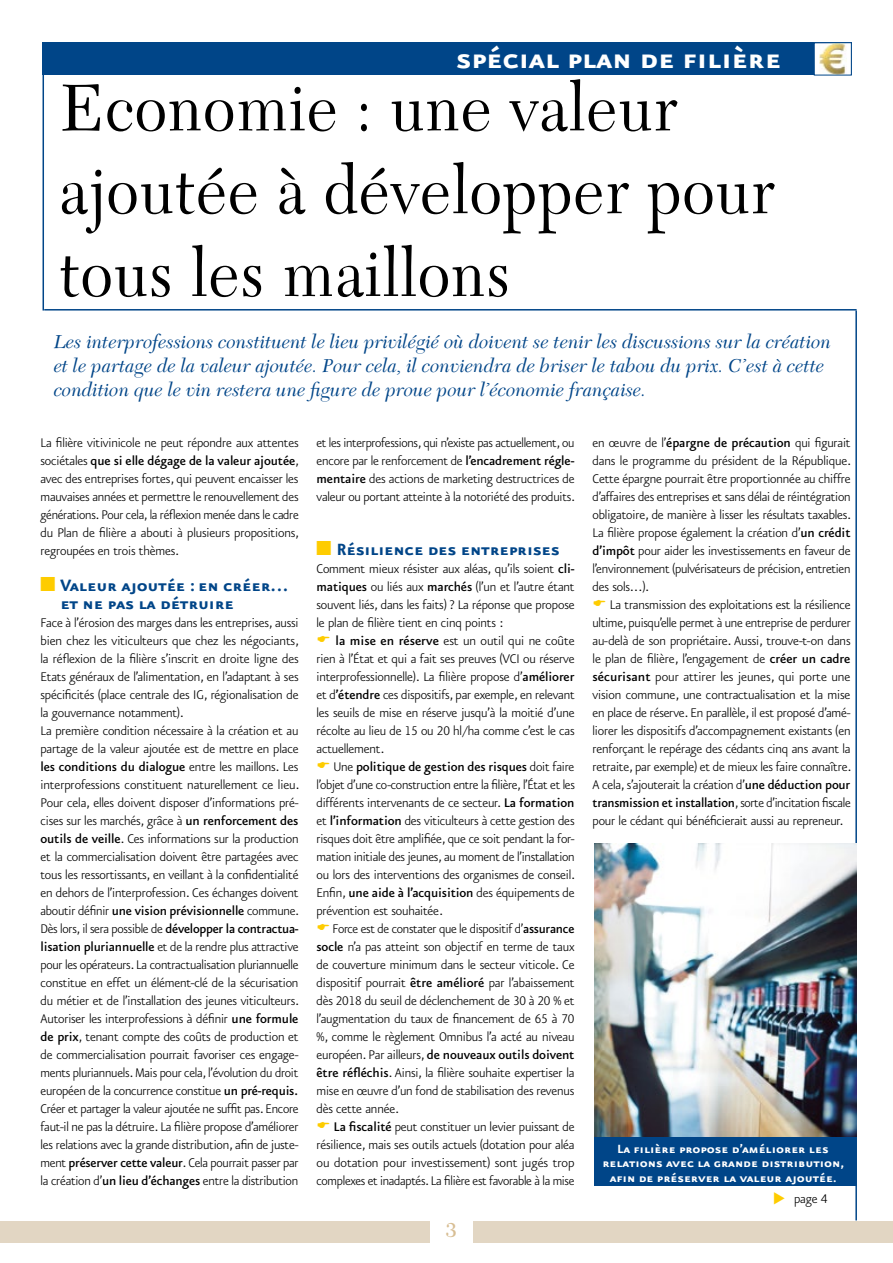
<style>
.page{position:relative;width:893px;height:1263px;background:#fff}
.page>*{position:absolute;margin:0;border:0;box-sizing:border-box;transform-origin:0 0}
.t1{font:69px/82.8px "New Caledonia";letter-spacing:.02em;color:#000;scale:.92 1}
.t2{font:34.2px "Eureka Sans Bold Caps";letter-spacing:-.01em;color:#fff}
.t3{font:600 21px "New Caledonia";color:#d8be94}
.t4{font:italic 19.5px/24px "New Caledonia";color:#004588}
.t5{font:19.5px/18px "Eureka Sans Bold Caps";letter-spacing:-.01em;color:#004588}
.t6{font:300 15px/18px "Eureka Sans";letter-spacing:-.01em;color:#000;text-align:justify}
.t7{font:14.25px/14.2px "Eureka Sans Bold Caps";color:#fff;text-align:center}
.s1{font-weight:500}
.s2{font-family:"Eureka Sans Light Caps";font-weight:400}
</style>
<div class="page">
<div style="left:43px;top:43px;width:808px;height:32px;background:#004588"></div>
<hr style="left:43px;top:45px;width:1px;height:266px;background:#004588">
<hr style="left:44px;top:309px;width:813px;height:2px;background:#004588">
<hr style="left:855px;top:311px;width:2px;height:909px;background:#004588">
<div style="left:814px;top:43px;width:37px;height:32px;background:#fff"></div>
<img style="left:819px;top:45px;width:27px;height:28px">
<div style="left:0;top:1221px;width:893px;height:21px;background:#e2d6c3"></div>
<div style="left:430px;top:1221px;width:42px;height:31px;background:#fff"></div>
<img style="left:594px;top:843px;width:262px;height:294px">
<div style="left:594px;top:1137px;width:262px;height:49px;background:#004588"></div>
<h2 class="t2" style="left:456px;top:41px;width:327px">spécial plan de filière</h2>
<h1 class="t1" style="left:60px;top:68px;width:779px">Economie : une valeur ajoutée à développer pour tous les maillons</h1>
<p class="t4" style="left:54px;top:331px;width:779px">Les interprofessions constituent le lieu privilégié où doivent se tenir les discussions sur la création et le partage de la valeur ajoutée. Pour cela, il conviendra de briser le tabou du prix. C’est à cette condition que le vin restera une figure de proue pour l’économie française.</p>
<p class="t6" style="left:40px;top:434px;width:260px">La filière vitivinicole ne peut répondre aux attentes sociétales <span class="s1">que si elle dégage de la valeur ajoutée</span>, avec des entreprises fortes, qui peuvent encaisser les mauvaises années et permettre le renouvellement des générations. Pour cela, la réflexion menée dans le cadre du Plan de filière a abouti à plusieurs propositions, regroupées en trois thèmes.</p>
<h3 class="t5" style="left:60px;top:577px;width:230px">Valeur ajoutée : en créer… et ne pas la détruire</h3>
<p class="t6" style="left:40px;top:614px;width:261px;text-align:left">Face à l’érosion des marges dans les entreprises, aussi bien chez les viticulteurs que chez les négociants, la réflexion de la filière s’inscrit en droite ligne des Etats généraux de l’alimentation, en l’adaptant à ses spécificités (place centrale des IG, régionalisation de la gouvernance notamment).<br>La première condition nécessaire à la création et au partage de la valeur ajoutée est de mettre en place <span class="s1">les conditions du dialogue</span> entre les maillons. Les interprofessions constituent naturellement ce lieu.<br>Pour cela, elles doivent disposer d’informations pré&shy;cises sur les marchés, grâce à <span class="s1">un renforcement des outils de veille</span>. Ces informations sur la production et la commercialisation doivent être partagées avec tous les ressortissants, en veillant à la confidentialité en dehors de l’interprofession. Ces échanges doivent aboutir définir <span class="s1">une vision prévisionnelle</span> commune.<br>Dès lors, il sera possible de <span class="s1">développer la contractua&shy;lisation pluriannuelle</span> et de la rendre plus attractive pour les opérateurs. La contractualisation pluriannuelle constitue en effet un élément-clé de la sécurisation du métier et de l’installation des jeunes viticulteurs.<br>Autoriser les interprofessions à définir <span class="s1">une formule de prix</span>, tenant compte des coûts de production et de commercialisation pourrait favoriser ces engage&shy;ments pluriannuels. Mais pour cela, l’évolution du droit européen de la concurrence constitue <span class="s1">un pré-requis.<br></span>Créer et partager la valeur ajoutée ne suffit pas. Encore faut-il ne pas la détruire. La filière propose d’améliorer les relations avec la grande distribution, afin de juste&shy;ment <span class="s1">préserver cette valeur</span>. Cela pourrait passer par la création d’<span class="s1">un lieu d’échanges</span> entre la distribution</p>
<p class="t6" style="left:592px;top:434px;width:260px">en œuvre de l’<span class="s1">épargne de précaution</span> qui figurait dans le programme du président de la République.<br>Cette épargne pourrait être proportionnée au chiffre d’affaires des entreprises et sans délai de réintégration obligatoire, de manière à lisser les résultats taxables.<br>La filière propose également la création d’<span class="s1">un crédit d’impôt</span> pour aider les investissements en faveur de l’environnement (pulvérisateurs de précision, entretien des sols…).</p>
<p class="t6" style="left:592px;top:596px;width:260px;text-indent:17px">La transmission des exploitations est la résilience ultime, puisqu’elle permet à une entreprise de perdurer au-delà de son propriétaire. Aussi, trouve-t-on dans le plan de filière, l’engagement de <span class="s1">créer un cadre sécurisant</span> pour attirer les jeunes, qui porte une vision commune, une contractualisation et la mise en place de réserve. En parallèle, il est proposé d’amé&shy;liorer les dispositifs d’accompagnement existants (en renforçant le repérage des cédants cinq ans avant la retraite, par exemple) et de mieux les faire connaître.<br>A cela, s’ajouterait la création d’<span class="s1">une déduction pour transmission et installation</span>, sorte d’incitation fiscale pour le cédant qui bénéficierait aussi au repreneur.</p>
<p class="t6" style="left:316px;top:434px;width:260px">et les interprofessions, qui n’existe pas actuellement, ou encore par le renforcement de <span class="s1">l’encadrement régle&shy;mentaire</span> des actions de marketing destructrices de valeur ou portant atteinte à la notoriété des produits.</p>
<h3 class="t5" style="left:336px;top:541px;width:225px">Résilience des entreprises</h3>
<p class="t6" style="left:316px;top:560px;width:260px">Comment mieux résister aux aléas, qu’ils soient <span class="s1">cli&shy;matiques</span> ou liés aux <span class="s1">marchés</span> (l’un et l’autre étant souvent liés, dans les faits) ? La réponse que propose le plan de filière tient en cinq points :</p>
<p class="t6" style="left:316px;top:632px;width:260px;text-indent:19px"><span class="s1">la mise en réserve</span> est un outil qui ne coûte rien à l’État et qui a fait ses preuves (VCI ou réserve interprofessionnelle). La filière propose d’<span class="s1">améliorer </span>et d<span class="s1">’étendre</span> ces dispositifs, par exemple, en relevant les seuils de mise en réserve jusqu’à la moitié d’une récolte au lieu de <span class="s2">15</span> ou <span class="s2">20</span> hl/ha comme c’est le cas actuellement.</p>
<p class="t6" style="left:316px;top:758px;width:260px;text-indent:17px">Une <span class="s1">politique de gestion des risques</span> doit faire l’objet d’une co-construction entre la filière, l’État et les différents intervenants de ce secteur. <span class="s1">La formation </span>et <span class="s1">l’information</span> des viticulteurs à cette gestion des risques doit être amplifiée, que ce soit pendant la for&shy;mation initiale des jeunes, au moment de l’installation ou lors des interventions des organismes de conseil.<br>Enfin, <span class="s1">une aide à l’acquisition</span> des équipements de prévention est souhaitée.</p>
<p class="t6" style="left:316px;top:920px;width:260px;text-indent:16px">Force est de constater que le dispositif d’<span class="s1">assurance socle</span> n’a pas atteint son objectif en terme de taux de couverture minimum dans le secteur viticole. Ce dispositif pourrait <span class="s1">être amélioré</span> par l’abaissement dès <span class="s2">2018</span> du seuil de déclenchement de <span class="s2">30</span> à <span class="s2">20</span> % et l’augmentation du taux de financement de <span class="s2">65</span> à <span class="s2">70 </span>%, comme le règlement Omnibus l’a acté au niveau européen. Par ailleurs, <span class="s1">de nouveaux outils doivent être réfléchis</span>. Ainsi, la filière souhaite expertiser la mise en œuvre d’un fond de stabilisation des revenus dès cette année.</p>
<p class="t6" style="left:316px;top:1118px;width:260px;text-indent:17px"><span class="s1">La fiscalité</span> peut constituer un levier puissant de résilience, mais ses outils actuels (dotation pour aléa ou dotation pour investissement) sont jugés trop complexes et inadaptés. La filière est favorable à la mise</p>
<p class="t7" style="left:602px;top:1142px;width:243px">La filière propose d’améliorer les relations avec la grande distribution, afin de préserver la valeur ajoutée.</p>
<h3 class="t3" style="left:446px;top:1217px;width:12px">3</h3>
<p class="t6" style="left:794px;top:1190px;width:35px">page <span class="s2">4</span></p>
</div>
